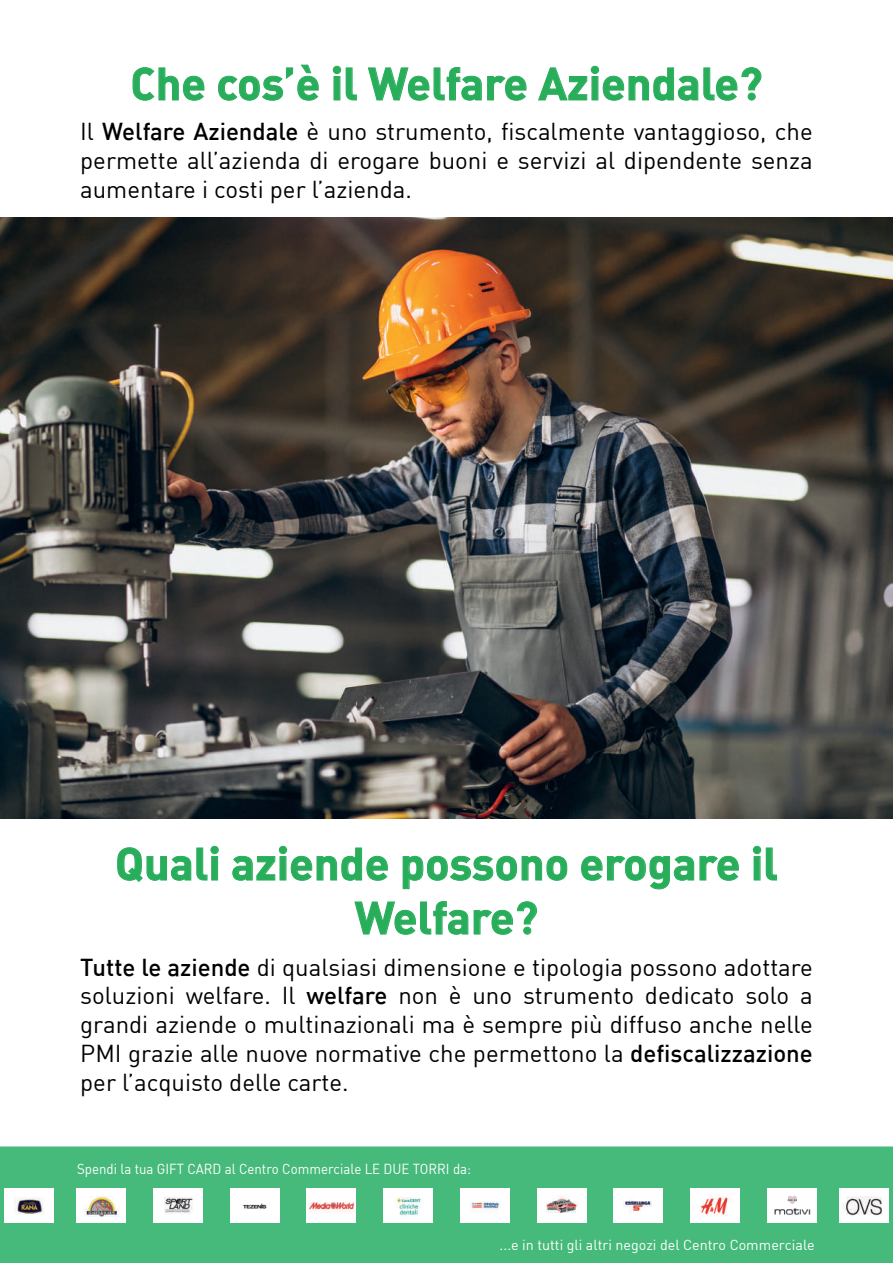
<style>
.page{position:relative;width:893px;height:1263px;background:#fff}
.page>*{position:absolute;margin:0;border:0;box-sizing:border-box;transform-origin:0 0}
.t1{font:45px/54px "DIN Bold Alternate";color:#28ae5b;text-align:center}
.t2{font:24px/28.8px "DIN";color:#000001;text-align:justify}
.t3{font:14.25px "DIN";color:#fff;scale:.93 1}
.t4{font:14.25px "DIN";color:#fff}
.s1{font-weight:500}
</style>
<div class="page">
<img style="left:0;top:217px;width:893px;height:601px">
<div style="left:0;top:1146px;width:893px;height:117px;background:#45ba7b"></div>
<div style="left:77px;top:1189px;width:49px;height:34px;background:#fff"></div>
<div style="left:4px;top:1189px;width:50px;height:34px;background:#fff"></div>
<div style="left:839px;top:1189px;width:49px;height:34px;background:#fff"></div>
<div style="left:767px;top:1189px;width:49px;height:34px;background:#fff"></div>
<div style="left:690px;top:1189px;width:49px;height:34px;background:#fff"></div>
<div style="left:614px;top:1189px;width:49px;height:34px;background:#fff"></div>
<div style="left:537px;top:1189px;width:49px;height:34px;background:#fff"></div>
<div style="left:460px;top:1189px;width:49px;height:34px;background:#fff"></div>
<div style="left:384px;top:1189px;width:49px;height:34px;background:#fff"></div>
<div style="left:307px;top:1189px;width:49px;height:34px;background:#fff"></div>
<div style="left:230px;top:1189px;width:49px;height:34px;background:#fff"></div>
<div style="left:153px;top:1189px;width:49px;height:34px;background:#fff"></div>
<img style="left:84px;top:1196px;width:35px;height:21px">
<img style="left:309px;top:1202px;width:45px;height:12px">
<img style="left:700px;top:1195px;width:29px;height:22px">
<img style="left:842px;top:1197px;width:40px;height:19px">
<img style="left:15px;top:1197px;width:29px;height:17px">
<img style="left:164px;top:1197px;width:29px;height:18px">
<img style="left:242px;top:1203px;width:25px;height:6px">
<img style="left:396px;top:1197px;width:27px;height:19px">
<img style="left:470px;top:1201px;width:30px;height:11px">
<img style="left:546px;top:1195px;width:32px;height:18px">
<img style="left:623px;top:1200px;width:29px;height:13px">
<img style="left:774px;top:1195px;width:37px;height:20px">
<svg style="left:132px;top:67px;width:72px;height:34px"></svg>
<svg style="left:218px;top:65px;width:101px;height:36px"></svg>
<svg style="left:333px;top:66px;width:24px;height:34px"></svg>
<svg style="left:368px;top:67px;width:158px;height:34px"></svg>
<svg style="left:538px;top:66px;width:223px;height:35px"></svg>
<svg style="left:117px;top:846px;width:102px;height:36px"></svg>
<svg style="left:232px;top:846px;width:156px;height:35px"></svg>
<svg style="left:403px;top:856px;width:164px;height:33px"></svg>
<svg style="left:581px;top:856px;width:113px;height:33px"></svg>
<svg style="left:700px;top:856px;width:39px;height:25px"></svg>
<svg style="left:753px;top:846px;width:24px;height:34px"></svg>
<svg style="left:355px;top:901px;width:113px;height:34px"></svg>
<svg style="left:474px;top:901px;width:63px;height:34px"></svg>
<h1 class="t1" style="left:130px;top:55px;width:634px">Che cos’è il Welfare Aziendale?</h1>
<p class="t2" style="left:80px;top:116px;width:734px">Il <span class="s1">Welfare Aziendale</span> è uno strumento, fiscalmente vantaggioso, che permette all’azienda di erogare buoni e servizi al dipendente senza aumentare i costi per l’azienda.</p>
<h1 class="t1" style="left:115px;top:835px;width:664px">Quali aziende possono erogare il<br>Welfare?</h1>
<p class="t2" style="left:80px;top:952px;width:734px"><span class="s1">Tutte le aziende</span> di qualsiasi dimensione e tipologia possono adottare soluzioni welfare. Il <span class="s1">welfare</span> non è uno strumento dedicato solo a grandi aziende o multinazionali ma è sempre più diffuso anche nelle PMI grazie alle nuove normative che permettono la <span class="s1">defiscalizzazione </span>per l’acquisto delle carte.</p>
<p class="t3" style="left:77px;top:1160px;width:425px">Spendi la tua GIFT CARD al Centro Commerciale LE DUE TORRI da:</p>
<p class="t4" style="left:500px;top:1235px;width:317px">...e in tutti gli altri negozi del Centro Commerciale</p>
</div>
